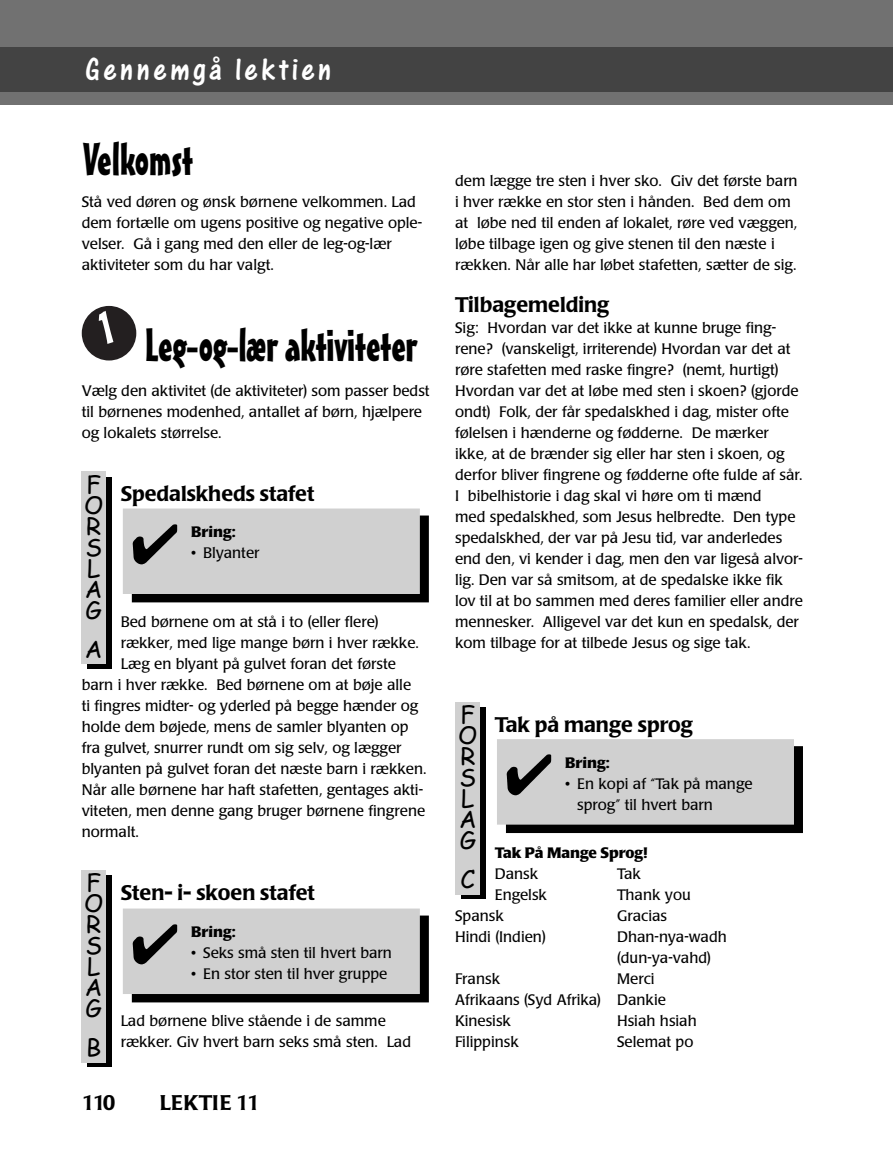
<style>
.page{position:relative;width:893px;height:1149px;background:#fff}
.page>*{position:absolute;margin:0;border:0;box-sizing:border-box;transform-origin:0 0}
.t1{font:45px "Mister Earl BT";letter-spacing:-.01em;color:#000}
.t2{font:33px "One Stroke Script Plain";letter-spacing:.1em;color:#fff}
.t3{font:24px/21px "Comic Sans MS";color:#000}
.t4{font:500 21px "Poppl Laudatio";color:#000}
.t5{font:15px/21px "Poppl Laudatio";color:#000}
.t6{font:700 15px "Poppl Laudatio";color:#000}
</style>
<div class="page">
<div style="left:0;top:0;width:893px;height:104px;background:#717171"></div>
<div style="left:0;top:47px;width:893px;height:44px;background:#434343"></div>
<div style="left:82px;top:306px;width:54px;height:54px;background:#231f20;border-radius:50%"></div>
<div style="left:87px;top:477px;width:24px;height:191px;background:#000"></div>
<div style="left:82px;top:471px;width:24px;height:192px;background:#d0d0d0"></div>
<div style="left:133px;top:516px;width:295px;height:85px;background:#000"></div>
<div style="left:132px;top:515px;width:297px;height:87px;border:1px solid #000"></div>
<div style="left:124px;top:509px;width:295px;height:84px;background:#d0d0d0"></div>
<div style="left:123px;top:508px;width:297px;height:85px;border:1px solid #d0d0d0"></div>
<img style="left:132px;top:524px;width:46px;height:41px">
<div style="left:87px;top:875px;width:24px;height:191px;background:#000"></div>
<div style="left:82px;top:869px;width:24px;height:192px;background:#d0d0d0"></div>
<div style="left:461px;top:707px;width:24px;height:191px;background:#000"></div>
<div style="left:456px;top:702px;width:24px;height:192px;background:#d0d0d0"></div>
<div style="left:133px;top:916px;width:295px;height:85px;background:#000"></div>
<div style="left:132px;top:915px;width:297px;height:87px;border:1px solid #000"></div>
<div style="left:124px;top:909px;width:295px;height:83px;background:#d0d0d0"></div>
<div style="left:123px;top:908px;width:297px;height:85px;border:1px solid #d0d0d0"></div>
<img style="left:132px;top:924px;width:46px;height:41px">
<div style="left:507px;top:746px;width:295px;height:86px;background:#000"></div>
<div style="left:506px;top:746px;width:297px;height:86px;border:1px solid #000"></div>
<div style="left:498px;top:739px;width:295px;height:84px;background:#d0d0d0"></div>
<div style="left:497px;top:739px;width:297px;height:85px;border:1px solid #d0d0d0"></div>
<img style="left:506px;top:754px;width:46px;height:42px">
<h2 class="t2" style="left:85px;top:59px;width:248px">Gennemgå lektien</h2>
<h1 class="t1" style="left:83px;top:141px;width:112px">Velkomst</h1>
<p class="t5" style="left:82px;top:192px;width:342px">Stå ved døren og ønsk børnene velkommen. Lad dem fortælle om ugens positive og negative ople&shy;velser. Gå i gang med den eller de leg-og-lær aktiviteter som du har valgt.</p>
<h1 class="t1" style="left:145px;top:327px;width:274px">Leg-og-lær aktiviteter</h1>
<p class="t5" style="left:82px;top:381px;width:349px">Vælg den aktivitet (de aktiviteter) som passer bedst til børnenes modenhed, antallet af børn, hjælpere og lokalets størrelse.</p>
<h3 class="t3" style="left:84px;top:472px;width:21px">F<br>O<br>R<br>S<br>L<br>A<br>G</h3>
<h3 class="t3" style="left:85px;top:637px;width:19px">A</h3>
<h3 class="t4" style="left:121px;top:484px;width:195px">Spedalskheds stafet</h3>
<p class="t6" style="left:191px;top:525px;width:46px">Bring:</p>
<p class="t5" style="left:191px;top:543px;width:70px">• Blyanter</p>
<p class="t5" style="left:121px;top:612px;width:259px">Bed børnene om at stå i to (eller flere)</p>
<p class="t5" style="left:121px;top:633px;width:300px">rækker, med lige mange børn i hver række.</p>
<p class="t5" style="left:121px;top:654px;width:277px">Læg en blyant på gulvet foran det første</p>
<p class="t5" style="left:82px;top:675px;width:331px">barn i hver række. Bed børnene om at bøje alle</p>
<p class="t5" style="left:82px;top:696px;width:338px">ti fingres midter- og yderled på begge hænder og</p>
<p class="t5" style="left:82px;top:717px;width:328px">holde dem bøjede, mens de samler blyanten op</p>
<p class="t5" style="left:82px;top:738px;width:321px">fra gulvet, snurrer rundt om sig selv, og lægger</p>
<p class="t5" style="left:82px;top:759px;width:346px">blyanten på gulvet foran det næste barn i rækken.</p>
<p class="t5" style="left:82px;top:780px;width:343px">Når alle børnene har haft stafetten, gentages akti-</p>
<p class="t5" style="left:82px;top:801px;width:345px">viteten, men denne gang bruger børnene fingrene</p>
<p class="t5" style="left:82px;top:822px;width:59px">normalt.</p>
<h3 class="t3" style="left:84px;top:870px;width:21px">F<br>O<br>R<br>S<br>L<br>A<br>G</h3>
<h3 class="t3" style="left:86px;top:1035px;width:17px">B</h3>
<h3 class="t4" style="left:121px;top:883px;width:196px">Sten- i- skoen stafet</h3>
<p class="t6" style="left:191px;top:925px;width:46px">Bring:</p>
<p class="t5" style="left:191px;top:943px;width:202px">• Seks små sten til hvert barn</p>
<p class="t5" style="left:191px;top:964px;width:198px">• En stor sten til hver gruppe</p>
<p class="t5" style="left:121px;top:1011px;width:292px">Lad børnene blive stående i de samme rækker. Giv hvert barn seks små sten. Lad</p>
<h3 class="t4" style="left:82px;top:1093px;width:35px">110</h3>
<h3 class="t4" style="left:160px;top:1093px;width:102px">LEKTIE 11</h3>
<p class="t5" style="left:455px;top:171px;width:344px">dem lægge tre sten i hver sko. Giv det første barn i hver række en stor sten i hånden. Bed dem om at løbe ned til enden af lokalet, røre ved væggen, løbe tilbage igen og give stenen til den næste i rækken. Når alle har løbet stafetten, sætter de sig.</p>
<h3 class="t4" style="left:455px;top:295px;width:156px">Tilbagemelding</h3>
<p class="t5" style="left:455px;top:318px;width:349px">Sig: Hvordan var det ikke at kunne bruge fing&shy;rene? (vanskeligt, irriterende) Hvordan var det at røre stafetten med raske fingre? (nemt, hurtigt)<br>Hvordan var det at løbe med sten i skoen? (gjorde ondt) Folk, der får spedalskhed i dag, mister ofte følelsen i hænderne og fødderne. De mærker ikke, at de brænder sig eller har sten i skoen, og derfor bliver fingrene og fødderne ofte fulde af sår.<br>I bibelhistorie i dag skal vi høre om ti mænd<br>med spedalskhed, som Jesus helbredte. Den type spedalskhed, der var på Jesu tid, var anderledes end den, vi kender i dag, men den var ligeså alvor&shy;lig. Den var så smitsom, at de spedalske ikke fik lov til at bo sammen med deres familier eller andre mennesker. Alligevel var det kun en spedalsk, der kom tilbage for at tilbede Jesus og sige tak.</p>
<h3 class="t3" style="left:458px;top:702px;width:21px">F<br>O<br>R<br>S<br>L<br>A<br>G</h3>
<h3 class="t3" style="left:461px;top:867px;width:16px">C</h3>
<h3 class="t4" style="left:495px;top:715px;width:200px">Tak på mange sprog</h3>
<p class="t6" style="left:565px;top:755px;width:46px">Bring:</p>
<p class="t5" style="left:577px;top:774px;width:177px;text-indent:-12px">• En kopi af “Tak på mange sprog” til hvert barn</p>
<p class="t6" style="left:495px;top:846px;width:154px">Tak På Mange Sprog!</p>
<p class="t5" style="left:495px;top:864px;width:45px">Dansk</p>
<p class="t5" style="left:617px;top:864px;width:25px">Tak</p>
<p class="t5" style="left:495px;top:885px;width:54px">Engelsk</p>
<p class="t5" style="left:617px;top:885px;width:75px">Thank you</p>
<p class="t5" style="left:455px;top:906px;width:50px">Spansk</p>
<p class="t5" style="left:617px;top:906px;width:51px">Gracias</p>
<p class="t5" style="left:455px;top:927px;width:92px">Hindi (Indien)</p>
<p class="t5" style="left:617px;top:927px;width:111px">Dhan-nya-wadh (dun-ya-vahd)</p>
<p class="t5" style="left:455px;top:969px;width:46px">Fransk</p>
<p class="t5" style="left:455px;top:969px;width:212px;text-indent:162px">Merci<br>Afrikaans (Syd Afrika) Dankie<br>Kinesisk</p>
<p class="t5" style="left:617px;top:1011px;width:81px">Hsiah hsiah</p>
<p class="t5" style="left:455px;top:1032px;width:65px">Filippinsk</p>
<p class="t5" style="left:617px;top:1032px;width:78px">Selemat po</p>
</div>
